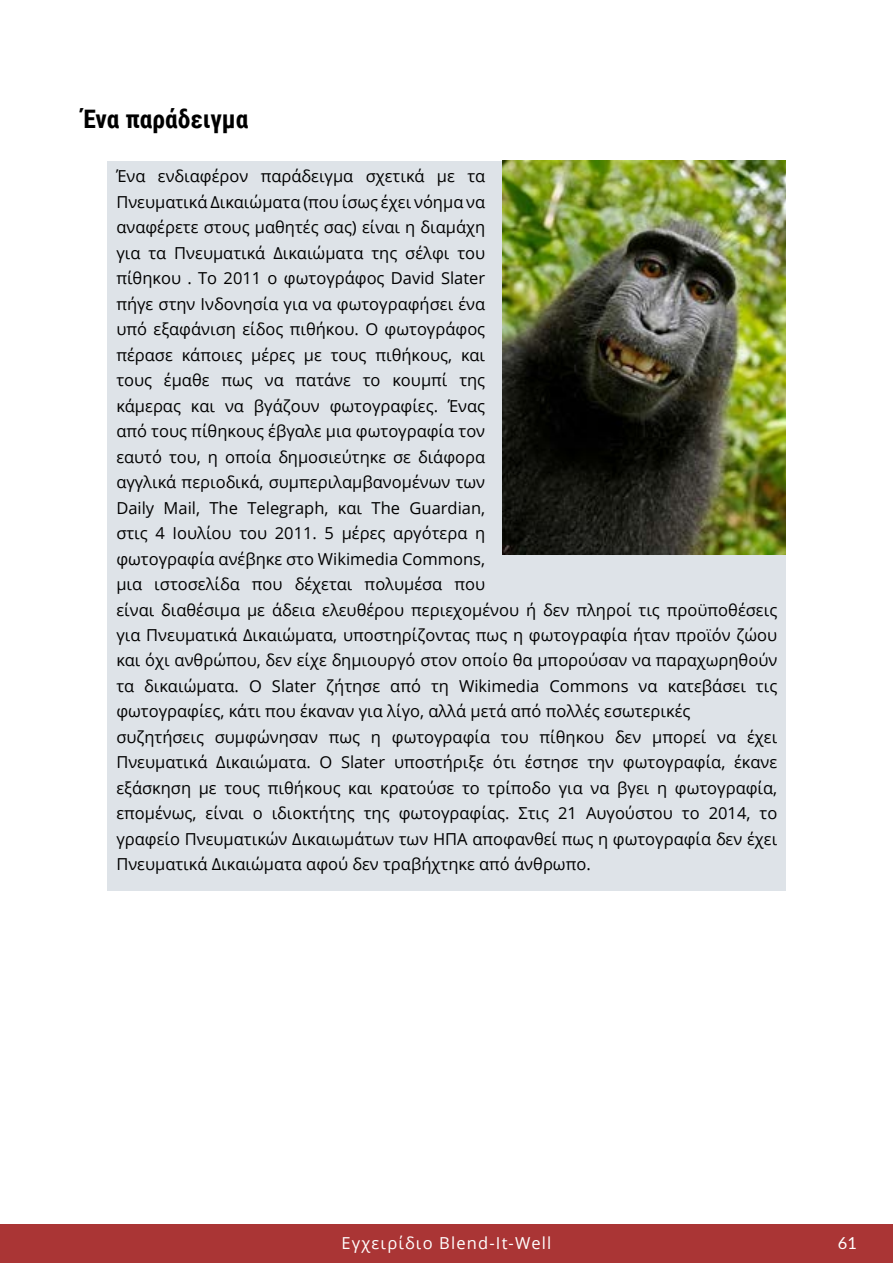
<style>
.page{position:relative;width:893px;height:1263px;background:#fff}
.page>*{position:absolute;margin:0;border:0;box-sizing:border-box;transform-origin:0 0}
.t1{font:700 25.5px "Roboto Condensed";color:#000}
.t2{font:16.5px/25.5px "Open Sans";color:#000}
.t3{font:16.5px "Open Sans";letter-spacing:.07em;color:#fff}
.t4{font:16.5px "Lato";color:#fff}
</style>
<div class="page">
<div style="left:0;top:1224px;width:893px;height:39px;background:#aa3535"></div>
<div style="left:108px;top:161px;width:678px;height:730px;background:#dee3e8"></div>
<img style="left:502px;top:161px;width:284px;height:393px">
<h1 class="t1" style="left:83px;top:101px;width:167px">Ένα παράδειγμα</h1>
<p class="t2" style="left:116px;top:163px;width:662px">Ένα ενδιαφέρον παράδειγμα σχετικά με τα<br>Πνευματικά Δικαιώματα (που ίσως έχει νόημα να<br>αναφέρετε στους μαθητές σας) είναι η διαμάχη<br>για τα Πνευματικά Δικαιώματα της σέλφι του<br>πίθηκου . Το 2011 ο φωτογράφος David Slater<br>πήγε στην Ινδονησία για να φωτογραφήσει ένα<br>υπό εξαφάνιση είδος πιθήκου. O φωτογράφος<br>πέρασε κάποιες μέρες με τους πιθήκους, και<br>τους έμαθε πως να πατάνε το κουμπί της<br>κάμερας και να βγάζουν φωτογραφίες. Ένας<br>από τους πίθηκους έβγαλε μια φωτογραφία τον<br>εαυτό του, η οποία δημοσιεύτηκε σε διάφορα<br>αγγλικά περιοδικά, συμπεριλαμβανομένων των<br>Daily Mail, The Telegraph, και The Guardian,<br>στις 4 Ιουλίου του 2011. 5 μέρες αργότερα η<br>φωτογραφία ανέβηκε στο Wikimedia Commons,<br>μια ιστοσελίδα που δέχεται πολυμέσα που<br>είναι διαθέσιμα με άδεια ελευθέρου περιεχομένου ή δεν πληροί τις προϋποθέσεις για Πνευματικά Δικαιώματα, υποστηρίζοντας πως η φωτογραφία ήταν προϊόν ζώου και όχι ανθρώπου, δεν είχε δημιουργό στον οποίο θα μπορούσαν να παραχωρηθούν τα δικαιώματα. Ο Slater ζήτησε από τη Wikimedia Commons να κατεβάσει τις φωτογραφίες, κάτι που έκαναν για λίγο, αλλά μετά από πολλές εσωτερικές συζητήσεις συμφώνησαν πως η φωτογραφία του πίθηκου δεν μπορεί να έχει Πνευματικά Δικαιώματα. Ο Slater υποστήριξε ότι έστησε την φωτογραφία, έκανε εξάσκηση με τους πιθήκους και κρατούσε το τρίποδο για να βγει η φωτογραφία, επομένως, είναι ο ιδιοκτήτης της φωτογραφίας. Στις 21 Αυγούστου το 2014, το γραφείο Πνευματικών Δικαιωμάτων των ΗΠΑ αποφανθεί πως η φωτογραφία δεν έχει Πνευματικά Δικαιώματα αφού δεν τραβήχτηκε από άνθρωπο.</p>
<p class="t3" style="left:342px;top:1231px;width:211px">Εγχειρίδιο Blend-It-Well</p>
<p class="t4" style="left:838px;top:1234px;width:21px">61</p>
</div>
